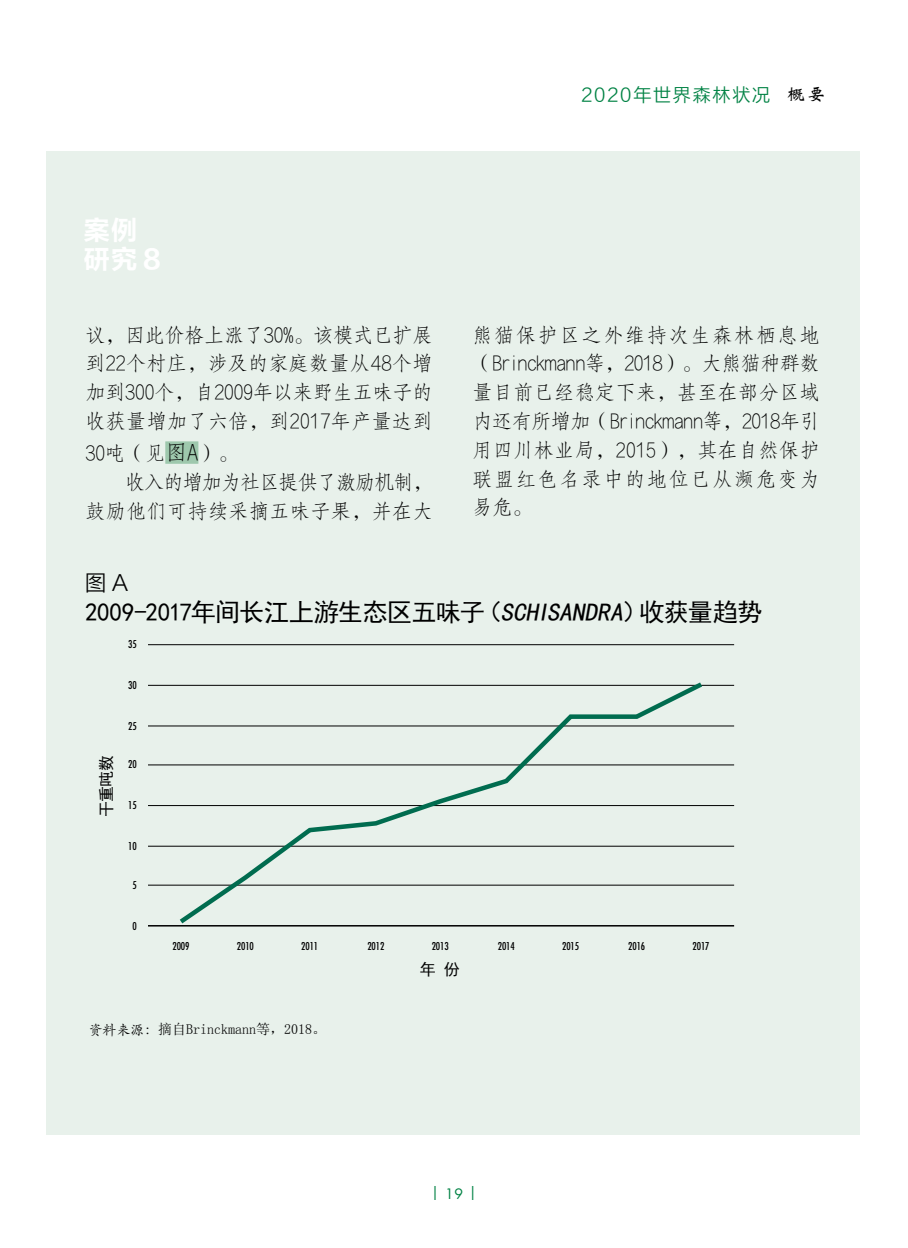
<style>
.page{position:relative;width:908px;height:1248px;background:#fff}
.page>*{position:absolute;margin:0;border:0;box-sizing:border-box;transform-origin:0 0}
.t1{font:26px/28.8px "FZLTCHJW GB1 0";color:#fff}
.t2{font:25.2px "Sim Hei";letter-spacing:-.03em;color:#000}
.t3{font:21.2px "FZLTXIHJW GB1 0";color:#000}
.t4{font:20px/28.8px "FZFSJW GB1 0";letter-spacing:.02em;color:#000;text-align:justify}
.t5{font:20px "FZFSJW GB1 0";letter-spacing:-.04em;color:#000}
.t6{font:18px "FZLTXIHJW GB1 0";letter-spacing:.1em;color:#008244}
.t7{font:16px "Sim Hei";letter-spacing:-.015em;color:#000}
.t8{font:14px "Sim Sun";color:#000}
.t9{font:14px "Futura Std";color:#008244}
.t10{font:condensed 10.6px "Futura Std";letter-spacing:-.01em;color:#000}
.s1{font-family:"Weibei SC";font-weight:700;color:#000}
.s2{font-size:22px}
.s3{font-style:italic}
.s4{font-family:"ST Kaiti"}
</style>
<div class="page">
<div style="left:46px;top:151px;width:813px;height:983px;background:#e8f1eb"></div>
<div style="left:165px;top:441px;width:33px;height:23px;background:#9ec8ad"></div>
<hr style="left:148px;top:644px;width:585px;height:1px;background:#000">
<hr style="left:148px;top:685px;width:585px;height:1px;background:#000">
<hr style="left:148px;top:725px;width:585px;height:1px;background:#000">
<hr style="left:148px;top:764px;width:585px;height:1px;background:#000">
<hr style="left:148px;top:805px;width:585px;height:1px;background:#000">
<hr style="left:148px;top:845px;width:585px;height:1px;background:#000">
<hr style="left:148px;top:884px;width:585px;height:1px;background:#000">
<svg style="left:175px;top:682px;width:531px;height:245px"></svg>
<hr style="left:148px;top:924px;width:585px;height:2px;background:#000">
<p class="t6" style="left:581px;top:85px;width:245px">2020年世界森林状况 <span class="s1">概要</span></p>
<h1 class="t1" style="left:84px;top:216px;width:79px">案例研究8</h1>
<p class="t4" style="left:85px;top:320px;width:349px">议，因此价格上涨了30%。该模式已扩展到22个村庄，涉及的家庭数量从48个增加到300个，自2009年以来野生五味子的收获量增加了六倍，到2017年产量达到</p>
<p class="t4" style="left:85px;top:439px;width:154px">30吨（见<span class="s2">图A</span>）。</p>
<p class="t5" style="left:125px;top:471px;width:309px">收入的增加为社区提供了激励机制，</p>
<p class="t4" style="left:85px;top:496px;width:349px">鼓励他们可持续采摘五味子果，并在大</p>
<p class="t4" style="left:472px;top:320px;width:349px">熊猫保护区之外维持次生森林栖息地（Brinckmann等，2018）。大熊猫种群数量目前已经稳定下来，甚至在部分区域内还有所增加（Brinckmann等，2018年引用四川林业局，2015），其在自然保护联盟红色名录中的地位已从濒危变为易危。</p>
<p class="t3" style="left:85px;top:570px;width:44px">图 A</p>
<p class="t2" style="left:85px;top:599px;width:678px">2009-2017年间长江上游生态区五味子（<span class="s3">SCHISANDRA</span>）收获量趋势</p>
<p class="t10" style="left:128px;top:638px;width:10px">35</p>
<p class="t10" style="left:128px;top:678px;width:10px">30</p>
<p class="t7" style="left:98px;top:817px;width:64px;rotate:-90deg">干重吨数</p>
<p class="t10" style="left:128px;top:719px;width:10px">25</p>
<p class="t10" style="left:128px;top:758px;width:10px">20</p>
<p class="t10" style="left:128px;top:799px;width:10px">15</p>
<p class="t10" style="left:128px;top:839px;width:10px">10</p>
<p class="t10" style="left:132px;top:878px;width:6px">5</p>
<p class="t10" style="left:132px;top:919px;width:6px">0</p>
<p class="t10" style="left:172px;top:939px;width:18px">2009</p>
<p class="t10" style="left:237px;top:939px;width:18px">2010</p>
<p class="t10" style="left:301px;top:939px;width:18px">2011</p>
<p class="t10" style="left:367px;top:939px;width:18px">2012</p>
<p class="t10" style="left:431px;top:939px;width:18px">2013</p>
<p class="t10" style="left:497px;top:939px;width:18px">2014</p>
<p class="t10" style="left:562px;top:939px;width:18px">2015</p>
<p class="t10" style="left:628px;top:939px;width:18px">2016</p>
<p class="t10" style="left:692px;top:939px;width:18px">2017</p>
<p class="t7" style="left:419px;top:960px;width:41px">年份</p>
<p class="t8" style="left:88px;top:1022px;width:239px"><span class="s4">资料来源：</span>摘自Brinckmann等，2018。</p>
<p class="t9" style="left:431px;top:1183px;width:47px">| 19 |</p>
</div>
